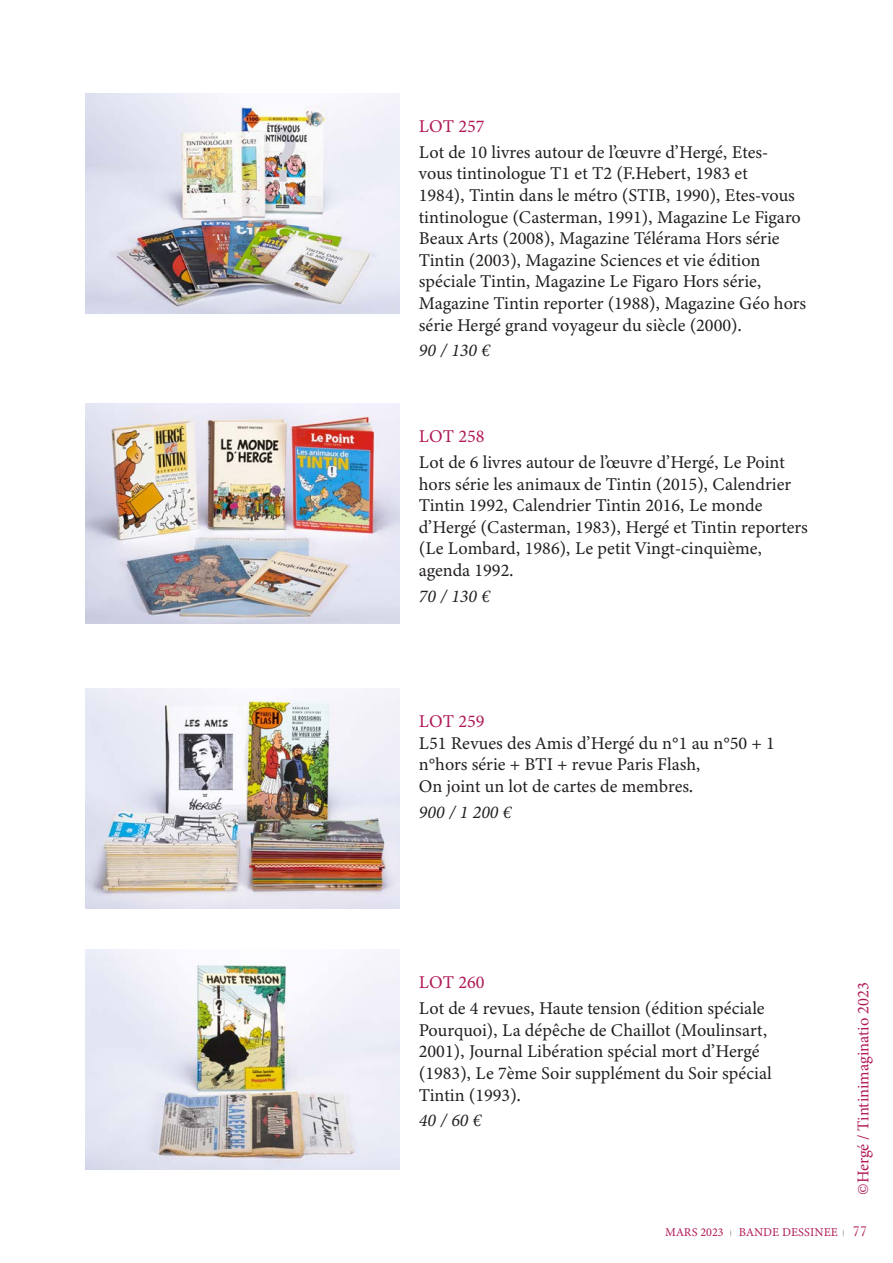
<style>
.page{position:relative;width:893px;height:1263px;background:#fff}
.page>*{position:absolute;margin:0;border:0;box-sizing:border-box;transform-origin:0 0}
.t1{font:18px/21.6px "Minion Variable Concept";color:#231f20}
.t2{font:italic 18px "Minion Variable Concept";color:#231f20}
.t3{font:18px "Minion Variable Concept";color:#b11957}
.Artistes-Table_des_m{font:16.5px "Minion Pro";color:#b11957}
.t4{font:12px "Minion Variable Concept";letter-spacing:.01em;color:#b11957}
.s1{font-family:"Eames Century Modern";font-weight:100;font-size:8.4px;color:#231f20}
.s2{font-family:"Baskerville";font-size:15px}
</style>
<div class="page">
<img style="left:85px;top:94px;width:315px;height:219px">
<img style="left:85px;top:404px;width:315px;height:219px">
<img style="left:85px;top:689px;width:315px;height:219px">
<img style="left:85px;top:950px;width:315px;height:219px">
<p class="t3" style="left:419px;top:113px;width:67px">LOT 257</p>
<p class="t1" style="left:419px;top:141px;width:389px">Lot de 10 livres autour de l’œuvre d’Hergé, Etes&shy;vous tintinologue T1 et T2 (F.Hebert, 1983 et<br>1984), Tintin dans le métro (STIB, 1990), Etes-vous tintinologue (Casterman, 1991), Magazine Le Figaro Beaux Arts (2008), Magazine Télérama Hors série Tintin (2003), Magazine Sciences et vie édition spéciale Tintin, Magazine Le Figaro Hors série, Magazine Tintin reporter (1988), Magazine Géo hors série Hergé grand voyageur du siècle (2000).</p>
<p class="t2" style="left:419px;top:338px;width:73px">90 / 130 €</p>
<p class="t3" style="left:419px;top:424px;width:67px">LOT 258</p>
<p class="t1" style="left:419px;top:451px;width:390px">Lot de 6 livres autour de l’œuvre d’Hergé, Le Point hors série les animaux de Tintin (2015), Calendrier Tintin 1992, Calendrier Tintin 2016, Le monde d’Hergé (Casterman, 1983), Hergé et Tintin reporters (Le Lombard, 1986), Le petit Vingt-cinquième, agenda 1992.</p>
<p class="t2" style="left:419px;top:584px;width:73px">70 / 130 €</p>
<p class="t3" style="left:419px;top:709px;width:67px">LOT 259</p>
<p class="t1" style="left:419px;top:732px;width:358px">L51 Revues des Amis d’Hergé du n°1 au n°50 + 1 n°hors série + BTI + revue Paris Flash,</p>
<p class="t1" style="left:419px;top:775px;width:276px">On joint un lot de cartes de membres.</p>
<p class="t2" style="left:419px;top:799px;width:94px">900 / 1 200 €</p>
<p class="t3" style="left:419px;top:970px;width:67px">LOT 260</p>
<p class="t1" style="left:419px;top:997px;width:354px">Lot de 4 revues, Haute tension (édition spéciale Pourquoi), La dépêche de Chaillot (Moulinsart, 2001), Journal Libération spécial mort d’Hergé (1983), Le 7ème Soir supplément du Soir spécial Tintin (1993).</p>
<p class="t2" style="left:419px;top:1108px;width:64px">40 / 60 €</p>
<p class="Artistes-Table_des_m" style="left:852px;top:1195px;width:214px;rotate:-90deg">©Hergé / Tintinimaginatio 2023</p>
<p class="t4" style="left:665px;top:1223px;width:204px">MARS 2023 <span class="s1">|</span> BANDE DESSINEE <span class="s1">|</span> <span class="s2">77</span></p>
</div>
